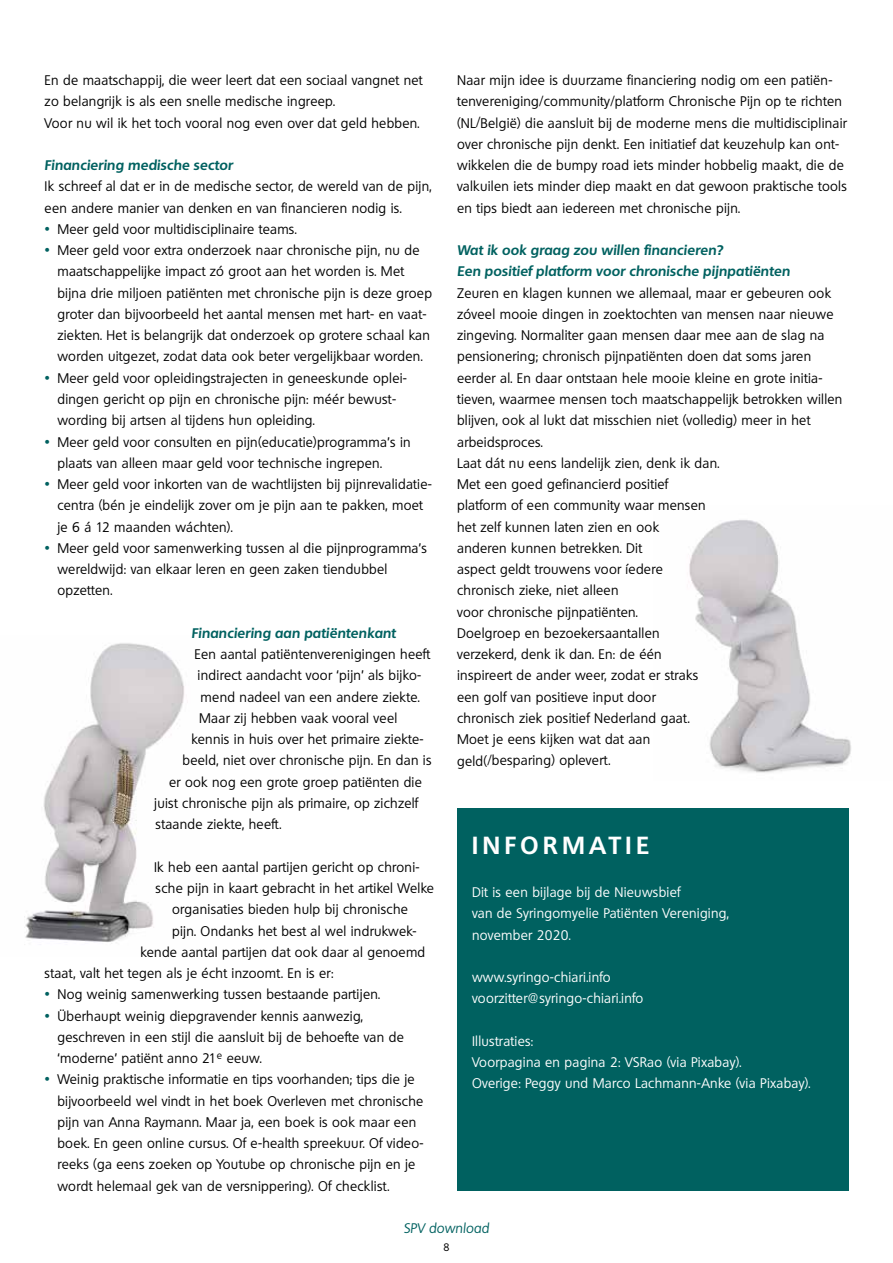
<style>
.page{position:relative;width:893px;height:1263px;background:#fff}
.page>*{position:absolute;margin:0;border:0;box-sizing:border-box;transform-origin:0 0}
.t1{font:800 24px "Quebec Serial";letter-spacing:.2em;color:#fff}
.t2{font:13.5px/21.3px "Quebec Serial";letter-spacing:.02em;color:#000}
.t3{font:13.5px/21.3px "Quebec Serial";letter-spacing:.02em;color:#fff}
.t4{font:italic 800 13.5px/21.3px "Quebec Serial";letter-spacing:.02em;color:#006160}
.t5{font:italic 13.5px "Quebec Serial";letter-spacing:.01em;color:#006160}
.t6{font:10.5px "Quebec Serial";color:#000}
.s1{font-family:"Times New Roman";font-size:15.75px;color:#006160}
.s2{font-family:"Helvetica";font-weight:300;font-size:12.6px}
</style>
<div class="page">
<img style="left:689px;top:520px;width:162px;height:253px">
<img style="left:24px;top:643px;width:160px;height:299px">
<div style="left:457px;top:808px;width:391px;height:383px;background:#006160"></div>
<p class="t2" style="left:45px;top:69px;width:380px">En de maatschappij, die weer leert dat een sociaal vangnet net zo belangrijk is als een snelle medische ingreep.<br>Voor nu wil ik het toch vooral nog even over dat geld hebben.</p>
<p class="t4" style="left:45px;top:154px;width:190px">Financiering medische sector</p>
<p class="t2" style="left:45px;top:176px;width:389px">Ik schreef al dat er in de medische sector, de wereld van de pijn, een andere manier van denken en van financieren nodig is.</p>
<p class="t2" style="left:45px;top:218px;width:253px"><span class="s1">•</span> Meer geld voor multidisciplinaire teams.</p>
<p class="t2" style="left:57px;top:240px;width:376px;text-indent:-13px"><span class="s1">•</span> Meer geld voor extra onderzoek naar chronische pijn, nu de maatschappelijke impact zó groot aan het worden is. Met bijna drie miljoen patiënten met chronische pijn is deze groep groter dan bijvoorbeeld het aantal mensen met hart- en vaat&shy;ziekten. Het is belangrijk dat onderzoek op grotere schaal kan worden uitgezet, zodat data ook beter vergelijkbaar worden.</p>
<p class="t2" style="left:57px;top:367px;width:351px;text-indent:-13px"><span class="s1">•</span> Meer geld voor opleidingstrajecten in geneeskunde oplei&shy;dingen gericht op pijn en chronische pijn: méér bewust&shy;wording bij artsen al tijdens hun opleiding.</p>
<p class="t2" style="left:57px;top:431px;width:355px;text-indent:-13px"><span class="s1">•</span> Meer geld voor consulten en pijn(educatie)programma’s in plaats van alleen maar geld voor technische ingrepen.</p>
<p class="t2" style="left:57px;top:473px;width:376px;text-indent:-13px"><span class="s1">•</span> Meer geld voor inkorten van de wachtlijsten bij pijnrevalidatie&shy;centra (bén je eindelijk zover om je pijn aan te pakken, moet je 6 á 12 maanden wáchten).</p>
<p class="t2" style="left:57px;top:537px;width:371px;text-indent:-13px"><span class="s1">•</span> Meer geld voor samenwerking tussen al die pijnprogramma’s wereldwijd: van elkaar leren en geen zaken tiendubbel opzetten.</p>
<p class="t4" style="left:192px;top:622px;width:206px">Financiering aan patiëntenkant</p>
<p class="t2" style="left:195px;top:644px;width:237px">Een aantal patiëntenverenigingen heeft</p>
<p class="t2" style="left:198px;top:665px;width:225px">indirect aandacht voor ‘pijn’ als bijko-</p>
<p class="t2" style="left:201px;top:686px;width:221px">mend nadeel van een andere ziekte.</p>
<p class="t2" style="left:199px;top:707px;width:200px">Maar zij hebben vaak vooral veel</p>
<p class="t2" style="left:192px;top:729px;width:234px">kennis in huis over het primaire ziekte-</p>
<p class="t2" style="left:183px;top:750px;width:250px">beeld, niet over chronische pijn. En dan is</p>
<p class="t2" style="left:169px;top:771px;width:254px">er ook nog een grote groep patiënten die</p>
<p class="t2" style="left:154px;top:792px;width:266px">juist chronische pijn als primaire, op zichzelf</p>
<p class="t2" style="left:156px;top:814px;width:127px">staande ziekte, heeft.</p>
<p class="t2" style="left:154px;top:856px;width:267px">Ik heb een aantal partijen gericht op chroni-</p>
<p class="t2" style="left:156px;top:877px;width:280px">sche pijn in kaart gebracht in het artikel Welke</p>
<p class="t2" style="left:172px;top:899px;width:237px">organisaties bieden hulp bij chronische</p>
<p class="t2" style="left:172px;top:920px;width:246px">pijn. Ondanks het best al wel indrukwek-</p>
<p class="t2" style="left:141px;top:941px;width:286px">kende aantal partijen dat ook daar al genoemd</p>
<p class="t2" style="left:45px;top:962px;width:290px">staat, valt het tegen als je écht inzoomt. En is er:</p>
<p class="t2" style="left:45px;top:984px;width:337px"><span class="s1">•</span> Nog weinig samenwerking tussen bestaande partijen.</p>
<p class="t2" style="left:57px;top:1005px;width:348px;text-indent:-13px"><span class="s1">•</span> Überhaupt weinig diepgravender kennis aanwezig, geschreven in een stijl die aansluit bij de behoefte van de ‘moderne’ patiënt anno 21<sup>e</sup> eeuw.</p>
<p class="t2" style="left:57px;top:1069px;width:368px;text-indent:-13px"><span class="s1">•</span> Weinig praktische informatie en tips voorhanden; tips die je bijvoorbeeld wel vindt in het boek Overleven met chronische pijn van Anna Raymann. Maar ja, een boek is ook maar een boek. En geen online cursus. Of e-health spreekuur. Of video&shy;reeks (ga eens zoeken op Youtube op chronische pijn en je wordt helemaal gek van de versnippering). Of checklist.</p>
<p class="t2" style="left:457px;top:69px;width:391px">Naar mijn idee is duurzame financiering nodig om een patiën&shy;tenvereniging<span class="s2">/</span>community<span class="s2">/</span>platform Chronische Pijn op te richten (NL<span class="s2">/</span>België) die aansluit bij de moderne mens die multidisciplinair over chronische pijn denkt. Een initiatief dat keuzehulp kan ont&shy;wikkelen die de bumpy road iets minder hobbelig maakt, die de valkuilen iets minder diep maakt en dat gewoon praktische tools en tips biedt aan iedereen met chronische pijn.</p>
<p class="t4" style="left:457px;top:239px;width:334px">Wat ik ook graag zou willen financieren?<br>Een positief platform voor chronische pijnpatiënten</p>
<p class="t2" style="left:457px;top:282px;width:387px">Zeuren en klagen kunnen we allemaal, maar er gebeuren ook zóveel mooie dingen in zoektochten van mensen naar nieuwe zingeving. Normaliter gaan mensen daar mee aan de slag na pensionering; chronisch pijnpatiënten doen dat soms jaren eerder al. En daar ontstaan hele mooie kleine en grote initia&shy;tieven, waarmee mensen toch maatschappelijk betrokken willen blijven, ook al lukt dat misschien niet (volledig) meer in het arbeidsproces.<br>Laat dát nu eens landelijk zien, denk ik dan.<br>Met een goed gefinancierd positief<br>platform of een community waar mensen<br>het zelf kunnen laten zien en ook<br>anderen kunnen betrekken. Dit<br>aspect geldt trouwens voor íedere<br>chronisch zieke, niet alleen<br>voor chronische pijnpatiënten.<br>Doelgroep en bezoekersaantallen<br>verzekerd, denk ik dan. En: de één<br>inspireert de ander weer, zodat er straks<br>een golf van positieve input door<br>chronisch ziek positief Nederland gaat.<br>Moet je eens kijken wat dat aan<br>geld(<span class="s2">/</span>besparing) oplevert.</p>
<h1 class="t1" style="left:472px;top:830px;width:178px">INFORMATIE</h1>
<p class="t3" style="left:472px;top:881px;width:258px">Dit is een bijlage bij de Nieuwsbief<br>van de Syringomyelie Patiënten Vereniging, november 2020.</p>
<p class="t3" style="left:472px;top:966px;width:173px">www.syringo-chiari.info voorzitter@syringo-chiari.info</p>
<p class="t3" style="left:472px;top:1030px;width:340px">Illustraties:<br>Voorpagina en pagina 2: VSRao (via Pixabay).<br>Overige: Peggy und Marco Lachmann-Anke (via Pixabay).</p>
<p class="t5" style="left:404px;top:1220px;width:87px">SPV download</p>
<p class="t6" style="left:443px;top:1241px;width:8px">8</p>
</div>
